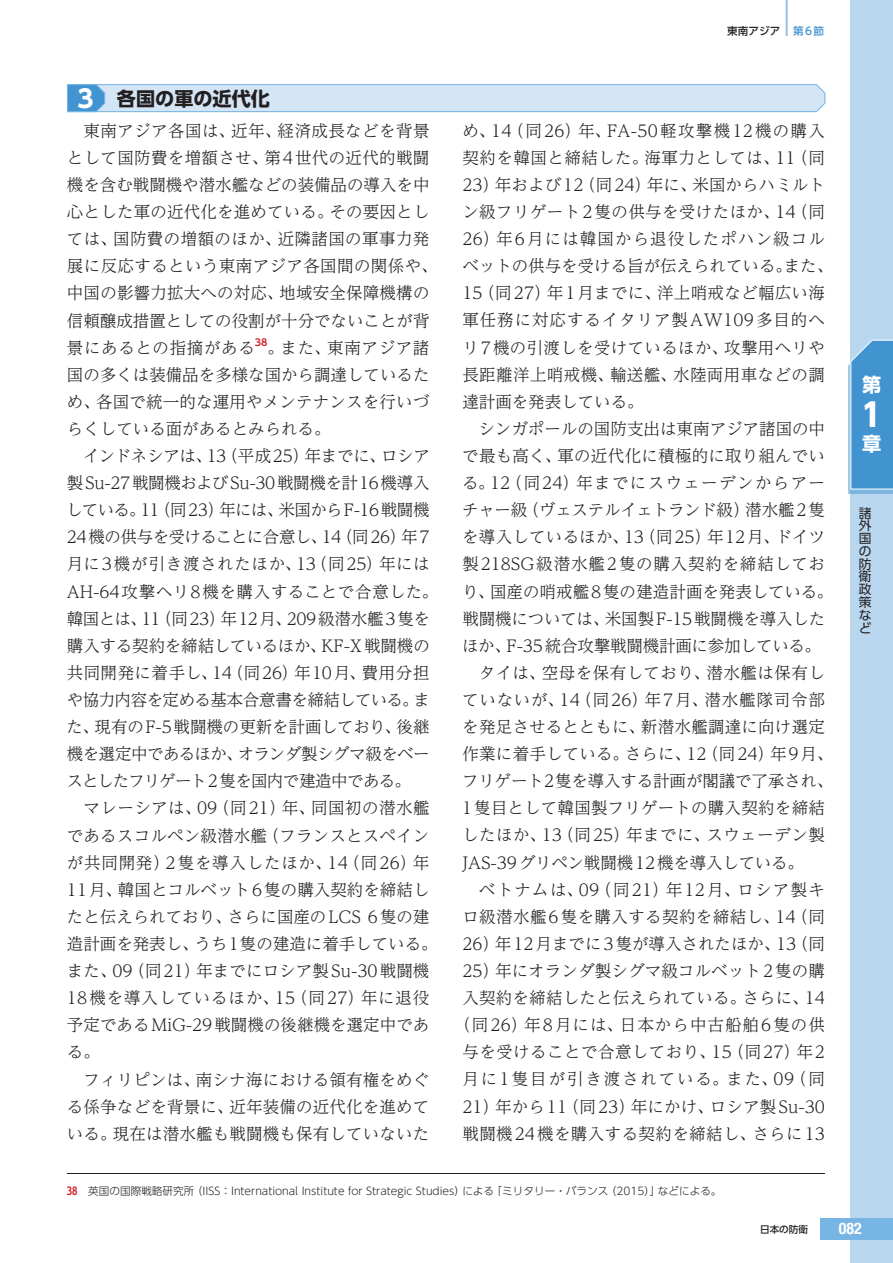
<style>
.page{position:relative;width:893px;height:1263px;background:#fff}
.page>*{position:absolute;margin:0;border:0;box-sizing:border-box;transform-origin:0 0}
.t1{font:700 31.95px "UD Shin Go Pro";color:#fff}
.t2{font:700 19.2px "UD Shin Go Pro";color:#231f20}
.t3{font:700 19.2px "UD Shin Go Pro";color:#fff}
.t4{font:300 16.5px/27.2px "UD Reimin Pro";letter-spacing:.015em;color:#231f20}
.t5{font:300 16.5px/27.2px "UD Reimin Pro";letter-spacing:-.015em;color:#231f20}
.t6{font:300 16.5px "UD Reimin Pro";letter-spacing:-.01em;color:#231f20}
.t7{font:300 16.5px "UD Reimin Pro";letter-spacing:.05em;color:#231f20}
.t8{font:300 16.5px "UD Reimin Pro";letter-spacing:-.005em;color:#231f20}
.t9{font:300 16.5px "UD Reimin Pro";letter-spacing:.035em;color:#231f20}
.t10{font:300 16.5px "UD Reimin Pro";letter-spacing:.085em;color:#231f20}
.t11{font:300 16.5px "UD Reimin Pro";letter-spacing:.08em;color:#231f20}
.t12{font:300 16.5px "UD Reimin Pro";letter-spacing:.065em;color:#231f20}
.t13{font:300 16.5px "UD Reimin Pro";letter-spacing:.115em;color:#231f20}
.t14{font:700 condensed 15.9px "Helvetica Neue LT Std";color:#fff}
.t15{font:12.75px/12.8px "UD Shin Go Pro";color:#231f20;text-align:justify}
.t16{font:300 10.65px "UD Shin Go Pro";color:#231f20}
.t17{font:500 10.65px "UD Shin Go Pro";color:#231f20}
.t18{font:500 9.6px "UD Shin Go Pro";color:#231f20}
.t19{font:700 9.6px "UD Shin Go Pro De";color:#d1232a}
.s1{font-size:24.45px;color:#fff}
.s2{color:#4194d0}
.s3{font-family:"UD Shin Go Pro De";font-weight:700;color:#d1232a}
</style>
<div class="page">
<svg style="left:67px;top:84px;width:759px;height:29px"></svg>
<hr style="left:67px;top:1173px;width:758px;height:1px;background:#231f20">
<div style="left:850px;top:0;width:43px;height:1263px;background:#b9d6ef"></div>
<div style="left:848px;top:344px;width:45px;height:150px;background:#4194d0;opacity:.5"></div>
<svg style="left:850px;top:339px;width:43px;height:151px"></svg>
<div style="left:821px;top:1218px;width:72px;height:21px;background:#77b6e4"></div>
<hr style="left:786px;top:0;width:2px;height:36px;background:#a1c1e5">
<p class="t2" style="left:78px;top:83px;width:194px"><span class="s1">3</span> 各国の軍の近代化</p>
<p class="t4" style="left:67px;top:116px;width:372px;text-indent:16px">東南アジア各国は、近年、経済成長などを背景として国防費を増額させ、第4世代の近代的戦闘機を含む戦闘機や潜水艦などの装備品の導入を中心とした軍の近代化を進めている。その要因としては、国防費の増額のほか、近隣諸国の軍事力発展に反応するという東南アジア各国間の関係や、中国の影響力拡大への対応、地域安全保障機構の信頼醸成措置としての役割が十分でないことが背景にあるとの指摘がある</p>
<p class="t19" style="left:255px;top:334px;width:14px">38</p>
<p class="t4" style="left:67px;top:333px;width:364px;text-align:justify;text-indent:201px">。また、東南アジア諸国の多くは装備品を多様な国から調達しているため、各国で統一的な運用やメンテナンスを行いづらくしている面があるとみられる。</p>
<p class="t5" style="left:66px;top:442px;width:373px;text-indent:17px">インドネシアは、13（平成25）年までに、ロシア製Su-27戦闘機およびSu-30戦闘機を計16機導入している。11（同23）年には、米国からF-16戦闘機<br>24機の供与を受けることに合意し、14（同26）年7月に3機が引き渡されたほか、13（同25）年には<br>AH-64攻撃ヘリ8機を購入することで合意した。韓国とは、11（同23）年12月、209級潜水艦3隻を購入する契約を締結しているほか、KF-X戦闘機の共同開発に着手し、14（同26）年10月、費用分担や協力内容を定める基本合意書を締結している。また、現有のF-5戦闘機の更新を計画しており、後継機を選定中であるほか、オランダ製シグマ級をベースとしたフリゲート2隻を国内で建造中である。</p>
<p class="t4" style="left:67px;top:794px;width:372px;text-indent:16px">マレーシアは、09（同21）年、同国初の潜水艦であるスコルペン級潜水艦（フランスとスペインが共同開発）2隻を導入したほか、14（同26）年<br>11月、韓国とコルベット6隻の購入契約を締結したと伝えられており、さらに国産のLCS 6隻の建造計画を発表し、うち1隻の建造に着手している。また、09（同21）年までにロシア製Su-30戦闘機<br>18機を導入しているほか、15（同27）年に退役予定であるMiG-29戦闘機の後継機を選定中である。</p>
<p class="t4" style="left:67px;top:1065px;width:364px;text-align:justify;text-indent:16px">フィリピンは、南シナ海における領有権をめぐる係争などを背景に、近年装備の近代化を進めている。現在は潜水艦も戦闘機も保有していないた</p>
<p class="t17" style="left:727px;top:22px;width:98px">東南アジア <span class="s2">第6節</span></p>
<p class="t4" style="left:462px;top:116px;width:372px">め、14（同26）年、FA-50軽攻撃機12機の購入契約を韓国と締結した。海軍力としては、11（同<br>23）年および12（同24）年に、米国からハミルトン級フリゲート2隻の供与を受けたほか、14（同<br>26）年6月には韓国から退役したポハン級コルベットの供与を受ける旨が伝えられている。また、<br>15（同27）年1月までに、洋上哨戒など幅広い海軍任務に対応するイタリア製AW109多目的ヘリ7機の引渡しを受けているほか、攻撃用ヘリや長距離洋上哨戒機、輸送艦、水陸両用車などの調達計画を発表している。</p>
<p class="t4" style="left:479px;top:414px;width:348px">シンガポールの国防支出は東南アジア諸国の中</p>
<p class="t4" style="left:462px;top:442px;width:364px">で最も高く、軍の近代化に積極的に取り組んでい</p>
<p class="t10" style="left:462px;top:469px;width:364px">る。12（同24）年までにスウェーデンからアー</p>
<p class="t5" style="left:462px;top:496px;width:364px">チャー級（ヴェステルイェトランド級）潜水艦2隻</p>
<p class="t4" style="left:462px;top:523px;width:364px">を導入しているほか、13（同25）年12月、ドイツ</p>
<p class="t7" style="left:462px;top:551px;width:364px">製218SG級潜水艦2隻の購入契約を締結してお</p>
<p class="t4" style="left:462px;top:577px;width:373px">り、国産の哨戒艦8隻の建造計画を発表している。</p>
<p class="t8" style="left:462px;top:605px;width:364px">戦闘機については、米国製F-15戦闘機を導入した</p>
<p class="t6" style="left:462px;top:632px;width:360px">ほか、F-35統合攻撃戦闘機計画に参加している。</p>
<p class="t4" style="left:479px;top:658px;width:348px">タイは、空母を保有しており、潜水艦は保有し</p>
<p class="t7" style="left:462px;top:686px;width:364px">ていないが、14（同26）年7月、潜水艦隊司令部</p>
<p class="t4" style="left:462px;top:713px;width:364px">を発足させるとともに、新潜水艦調達に向け選定</p>
<p class="t4" style="left:462px;top:740px;width:372px">作業に着手している。さらに、12（同24）年9月、</p>
<p class="t6" style="left:462px;top:768px;width:372px">フリゲート2隻を導入する計画が閣議で了承され、</p>
<p class="t4" style="left:462px;top:794px;width:364px">1隻目として韓国製フリゲートの購入契約を締結</p>
<p class="t9" style="left:462px;top:822px;width:364px">したほか、13（同25）年までに、スウェーデン製</p>
<p class="t6" style="left:462px;top:849px;width:343px">JAS-39グリペン戦闘機12機を導入している。</p>
<p class="t11" style="left:479px;top:876px;width:348px">ベトナムは、09（同21）年12月、ロシア製キ</p>
<p class="t4" style="left:462px;top:902px;width:364px">ロ級潜水艦6隻を購入する契約を締結し、14（同</p>
<p class="t4" style="left:462px;top:929px;width:364px">26）年12月までに3隻が導入されたほか、13（同</p>
<p class="t4" style="left:462px;top:956px;width:364px">25）年にオランダ製シグマ級コルベット2隻の購</p>
<p class="t4" style="left:462px;top:984px;width:364px">入契約を締結したと伝えられている。さらに、14</p>
<p class="t12" style="left:454px;top:1011px;width:372px">（同26）年8月には、日本から中古船舶6隻の供</p>
<p class="t4" style="left:462px;top:1038px;width:364px">与を受けることで合意しており、15（同27）年2</p>
<p class="t13" style="left:462px;top:1066px;width:364px">月に1隻目が引き渡されている。また、09（同</p>
<p class="t4" style="left:462px;top:1092px;width:364px">21）年から11（同23）年にかけ、ロシア製Su-30</p>
<p class="t4" style="left:462px;top:1119px;width:364px">戦闘機24機を購入する契約を締結し、さらに13</p>
<p class="t16" style="left:67px;top:1182px;width:656px"><span class="s3">38</span> 英国の国際戦略研究所（IISS：International Institute for Strategic Studies）による「ミリタリー・バランス（2015）」などによる。</p>
<p class="t3" style="left:862px;top:369px;width:20px">第</p>
<h1 class="t1" style="left:856px;top:389px;width:21px">１</h1>
<p class="t3" style="left:862px;top:428px;width:20px">章</p>
<p class="t15" style="left:859px;top:506px;width:14px">諸外国の防衛政策など</p>
<p class="t18" style="left:760px;top:1221px;width:49px">日本の防衛</p>
<p class="t14" style="left:839px;top:1219px;width:24px">082</p>
</div>
